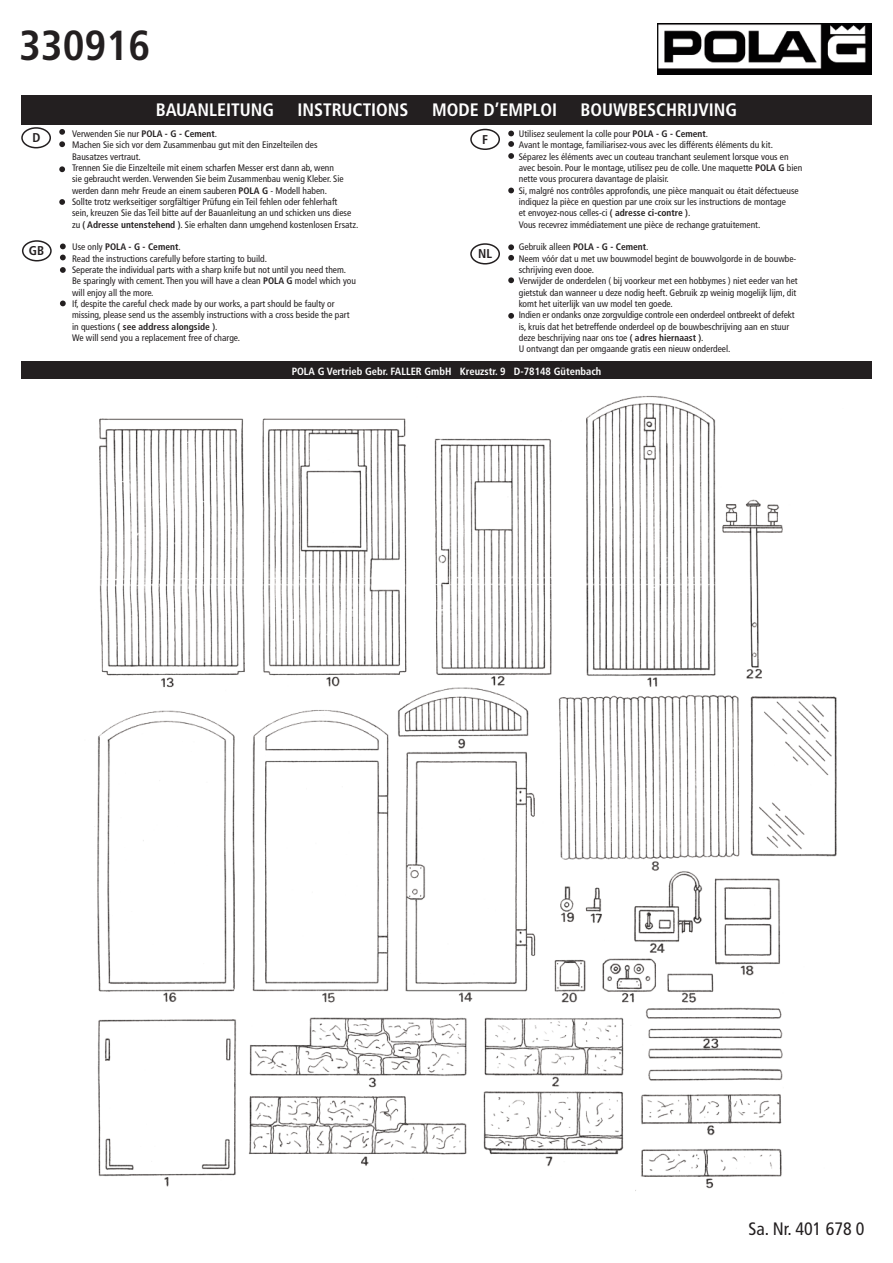
<style>
.page{position:relative;width:893px;height:1263px;background:#fff}
.page>*{position:absolute;margin:0;border:0;box-sizing:border-box;transform-origin:0 0}
.t1{font:700 condensed 42px "Frutiger";color:#231f20}
.t2{font:700 condensed 18px "Frutiger";color:#fff}
.t3{font:condensed 18px "Frutiger";color:#231f20}
.t4{font:700 condensed 12.75px "Frutiger";color:#231f20}
.t5{font:700 condensed 10.5px "Frutiger";color:#fff}
.t6{font:condensed 9.45px/11.4px "Frutiger";color:#231f20}
.s1{font-weight:700}
</style>
<div class="page">
<img style="left:97px;top:396px;width:740px;height:795px">
<svg style="left:21px;top:127px;width:30px;height:21px"></svg>
<svg style="left:470px;top:129px;width:30px;height:21px"></svg>
<svg style="left:22px;top:240px;width:30px;height:21px"></svg>
<svg style="left:470px;top:243px;width:30px;height:21px"></svg>
<svg style="left:59px;top:129px;width:6px;height:6px"></svg>
<svg style="left:59px;top:141px;width:6px;height:6px"></svg>
<svg style="left:60px;top:244px;width:6px;height:5px"></svg>
<svg style="left:59px;top:199px;width:6px;height:6px"></svg>
<svg style="left:60px;top:255px;width:6px;height:5px"></svg>
<svg style="left:60px;top:301px;width:6px;height:5px"></svg>
<svg style="left:60px;top:267px;width:6px;height:6px"></svg>
<svg style="left:59px;top:166px;width:6px;height:6px"></svg>
<svg style="left:508px;top:131px;width:6px;height:16px"></svg>
<svg style="left:508px;top:153px;width:6px;height:6px"></svg>
<svg style="left:508px;top:188px;width:6px;height:5px"></svg>
<svg style="left:508px;top:244px;width:6px;height:17px"></svg>
<svg style="left:508px;top:277px;width:6px;height:6px"></svg>
<svg style="left:508px;top:313px;width:6px;height:6px"></svg>
<svg style="left:657px;top:23px;width:215px;height:52px"></svg>
<img style="left:657px;top:24px;width:215px;height:50px">
<div style="left:21px;top:95px;width:851px;height:29px;background:#231f20"></div>
<div style="left:21px;top:362px;width:851px;height:17px;background:#231f20"></div>
<h1 class="t1" style="left:19px;top:29px;width:133px">330916</h1>
<h2 class="t2" style="left:156px;top:102px;width:120px">BAUANLEITUNG</h2>
<h2 class="t2" style="left:297px;top:102px;width:113px">INSTRUCTIONS</h2>
<h2 class="t2" style="left:432px;top:102px;width:127px">MODE D’EMPLOI</h2>
<h2 class="t2" style="left:580px;top:102px;width:158px">BOUWBESCHRIJVING</h2>
<p class="t6" style="left:72px;top:129px;width:288px">Verwenden Sie nur <span class="s1">POLA - G - Cement</span>.<br>Machen Sie sich vor dem Zusammenbau gut mit den Einzelteilen des<br>Bausatzes vertraut.<br>Trennen Sie die Einzelteile mit einem scharfen Messer erst dann ab, wenn<br>sie gebraucht werden. Verwenden Sie beim Zusammenbau wenig Kleber. Sie werden dann mehr Freude an einem sauberen <span class="s1">POLA G</span> - Modell haben.<br>Sollte trotz werkseitiger sorgfältiger Prüfung ein Teil fehlen oder fehlerhaft<br>sein, kreuzen Sie das Teil bitte auf der Bauanleitung an und schicken uns diese zu <span class="s1">( Adresse untenstehend )</span>. Sie erhalten dann umgehend kostenlosen Ersatz.</p>
<p class="t6" style="left:72px;top:242px;width:285px">Use only <span class="s1">POLA - G - Cement</span>.<br>Read the instructions carefully before starting to build.<br>Seperate the individual parts with a sharp knife but not until you need them.<br>Be sparingly with cement. Then you will have a clean <span class="s1">POLA G</span> model which you will enjoy all the more.<br>If, despite the careful check made by our works, a part should be faulty or missing, please send us the assembly instructions with a cross beside the part in questions <span class="s1">( see address alongside )</span>.<br>We will send you a replacement free of charge.</p>
<h3 class="t4" style="left:32px;top:133px;width:10px">D</h3>
<h3 class="t4" style="left:482px;top:134px;width:7px">F</h3>
<h3 class="t4" style="left:29px;top:246px;width:17px">GB</h3>
<h3 class="t4" style="left:478px;top:249px;width:15px">NL</h3>
<p class="t6" style="left:519px;top:129px;width:285px">Utilisez seulement la colle pour <span class="s1">POLA - G - Cement</span>.<br>Avant le montage, familiarisez-vous avec les différents éléments du kit.<br>Séparez les éléments avec un couteau tranchant seulement lorsque vous en avec besoin. Pour le montage, utilisez peu de colle. Une maquette <span class="s1">POLA G</span> bien nette vous procurera davantage de plaisir.<br>Si, malgré nos contrôles approfondis, une pièce manquait ou était défectueuse indiquez la pièce en question par une croix sur les instructions de montage<br>et envoyez-nous celles-ci <span class="s1">( adresse ci-contre )</span>.<br>Vous recevrez immédiatement une pièce de rechange gratuitement.</p>
<p class="t6" style="left:519px;top:242px;width:280px">Gebruik alleen <span class="s1">POLA - G - Cement</span>.<br>Neem vóór dat u met uw bouwmodel begint de bouwvolgorde in de bouwbe&shy;schrijving even dooe.<br>Verwijder de onderdelen ( bij voorkeur met een hobbymes ) niet eeder van het gietstuk dan wanneer u deze nodig heeft. Gebruik zp weinig mogelijk lijm, dit komt het uiterlijk van uw model ten goede.<br>Indien er ondanks onze zorgvuldige controle een onderdeel ontbreekt of defekt is, kruis dat het betreffende onderdeel op de bouwbeschrijving aan en stuur deze beschrijving naar ons toe <span class="s1">( adres hiernaast )</span>.<br>U ontvangt dan per omgaande gratis een nieuw onderdeel.</p>
<p class="t5" style="left:292px;top:367px;width:311px">POLA G Vertrieb Gebr. FALLER GmbH Kreuzstr. 9 D-78148 Gütenbach</p>
<h2 class="t3" style="left:748px;top:1222px;width:118px">Sa. Nr. 401 678 0</h2>
</div>
